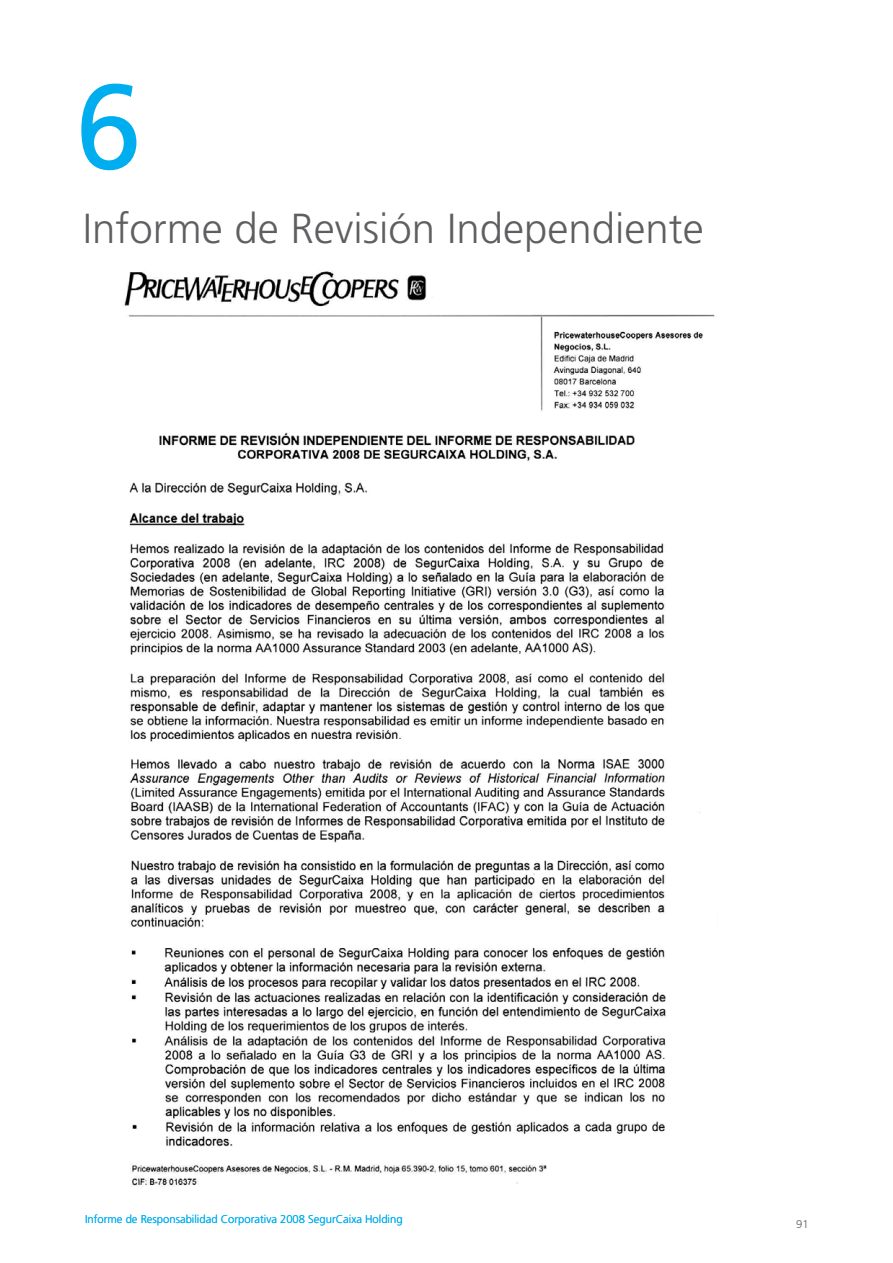
<style>
.page{position:relative;width:893px;height:1263px;background:#fff}
.page>*{position:absolute;margin:0;border:0;box-sizing:border-box;transform-origin:0 0}
.t1{font:120px "Frutiger LT Std";color:#00aeef}
.t2{font:300 42px "Frutiger LT Std";color:#5f5f62}
.t3{font:300 11.25px "Frutiger LT Std";color:#00aeef}
.t4{font:300 11.25px "Frutiger LT Std";color:#5f5f62}
</style>
<div class="page">
<img style="left:124px;top:271px;width:591px;height:916px">
<h1 class="t1" style="left:75px;top:57px;width:68px">6</h1>
<h2 class="t2" style="left:83px;top:205px;width:622px">Informe de Revisión Independiente</h2>
<p class="t3" style="left:85px;top:1212px;width:319px">Informe de Responsabilidad Corporativa 2008 SegurCaixa Holding</p>
<p class="t4" style="left:796px;top:1217px;width:14px">91</p>
</div>
